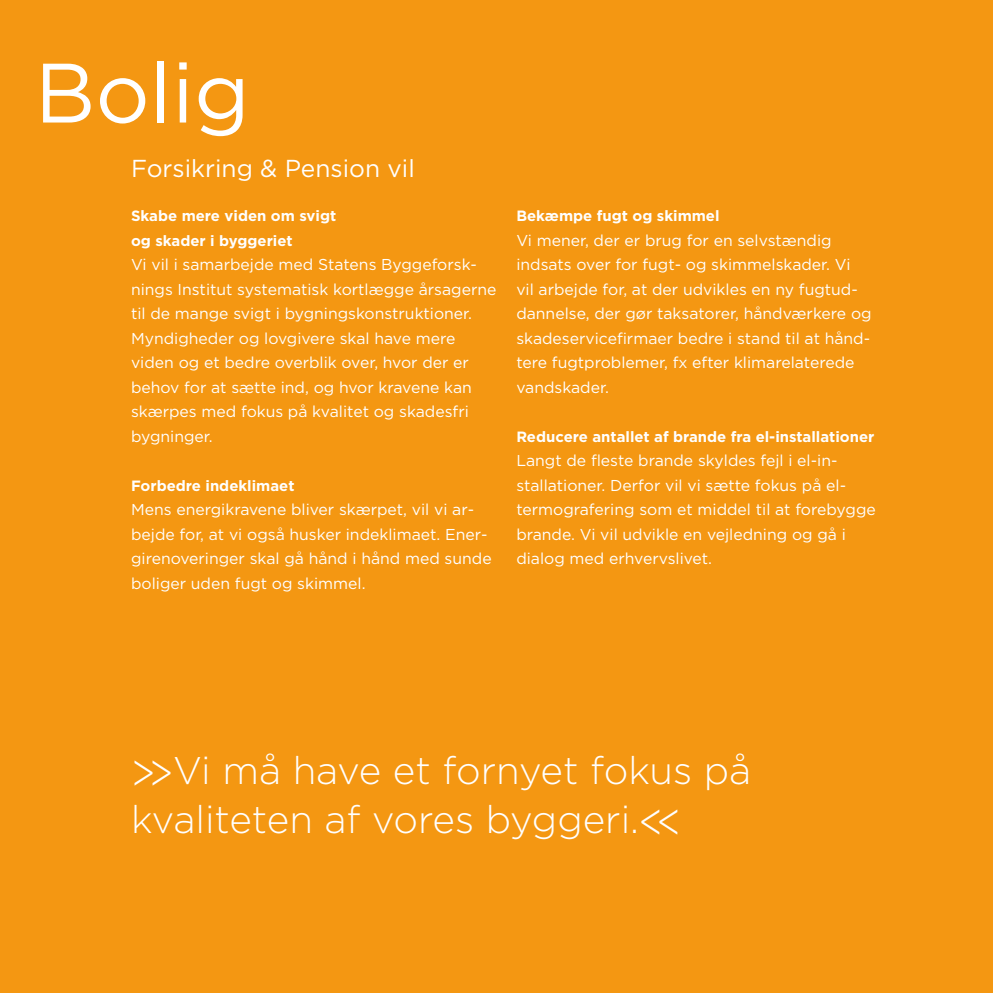
<style>
.page{position:relative;width:993px;height:993px;background:#fff}
.page>*{position:absolute;margin:0;border:0;box-sizing:border-box;transform-origin:0 0}
.t1{font:84px "Gotham";color:#fff}
.t2{font:300 38.5px/49px "Gotham";color:#fff}
.t3{font:24.5px "Gotham";color:#fff}
.t4{font:15.75px/24.5px "Gotham";color:#fff}
.t5{font:700 14.88px/24.5px "Gotham";color:#fff}
.s1{font-size:48.12px}
</style>
<div class="page">
<div style="left:0;top:0;width:992px;height:992px;background:#f49712"></div>
<h1 class="t1" style="left:35px;top:42px;width:216px">Bolig</h1>
<h3 class="t3" style="left:131px;top:154px;width:285px">Forsikring &amp; Pension vil</h3>
<p class="t5" style="left:131px;top:203px;width:207px">Skabe mere viden om svigt og skader i byggeriet</p>
<p class="t4" style="left:131px;top:252px;width:367px">Vi vil i samarbejde med Statens Byggeforsk&shy;nings Institut systematisk kortlægge årsagerne til de mange svigt i bygningskonstruktioner.<br>Myndigheder og lovgivere skal have mere viden og et bedre overblik over, hvor der er behov for at sætte ind, og hvor kravene kan skærpes med fokus på kvalitet og skadesfri bygninger.</p>
<p class="t5" style="left:131px;top:473px;width:165px">Forbedre indeklimaet</p>
<p class="t4" style="left:131px;top:497px;width:362px">Mens energikravene bliver skærpet, vil vi ar&shy;bejde for, at vi også husker indeklimaet. Ener&shy;girenoveringer skal gå hånd i hånd med sunde boliger uden fugt og skimmel.</p>
<p class="t5" style="left:516px;top:203px;width:205px">Bekæmpe fugt og skimmel</p>
<p class="t4" style="left:516px;top:227px;width:357px">Vi mener, der er brug for en selvstændig indsats over for fugt- og skimmelskader. Vi vil arbejde for, at der udvikles en ny fugtud&shy;dannelse, der gør taksatorer, håndværkere og skadeservicefirmaer bedre i stand til at hånd&shy;tere fugtproblemer, fx efter klimarelaterede vandskader.</p>
<p class="t5" style="left:516px;top:424px;width:359px">Reducere antallet af brande fra el-installationer</p>
<p class="t4" style="left:516px;top:448px;width:361px">Langt de fleste brande skyldes fejl i el-in&shy;stallationer. Derfor vil vi sætte fokus på el&shy;termografering som et middel til at forebygge brande. Vi vil udvikle en vejledning og gå i dialog med erhvervslivet.</p>
<h2 class="t2" style="left:131px;top:745px;width:621px"><span class="s1">&gt;&gt;</span> Vi må have et fornyet fokus på kvaliteten af vores byggeri.<span class="s1">&lt;&lt;</span></h2>
</div>
